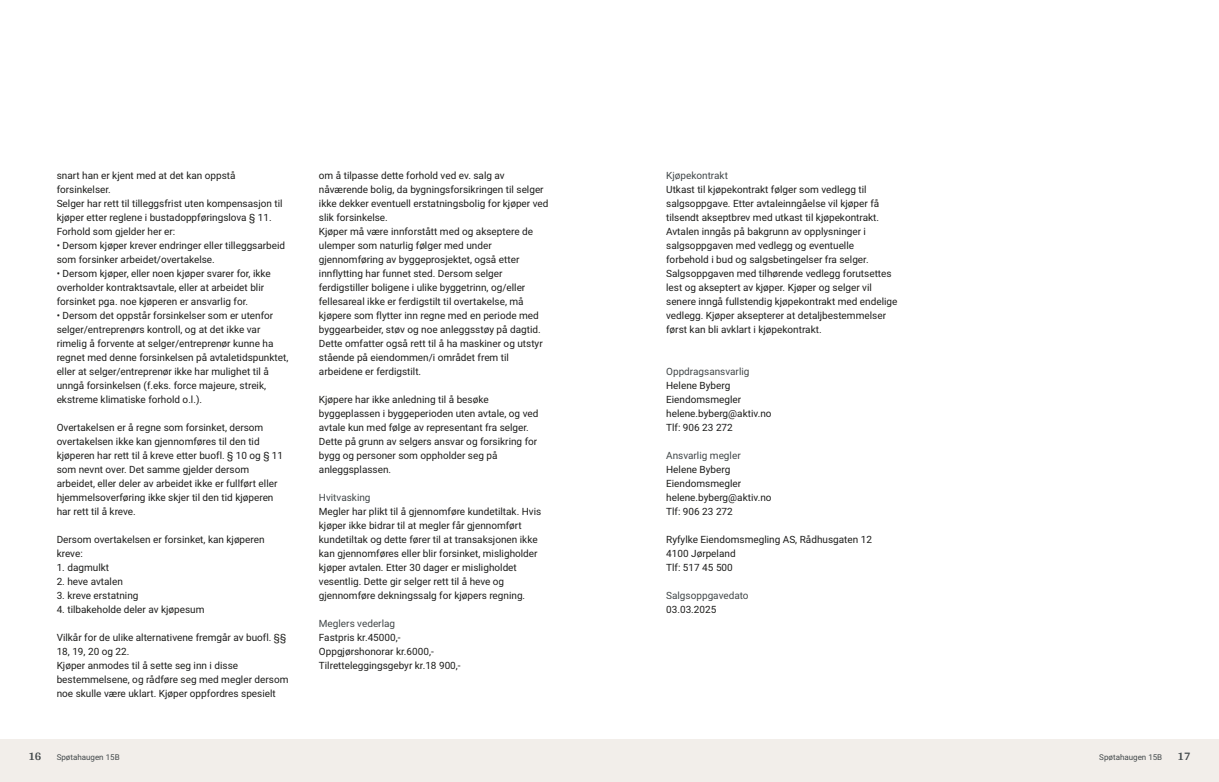
<style>
.page{position:relative;width:1219px;height:782px;background:#fff}
.page>*{position:absolute;margin:0;border:0;box-sizing:border-box;transform-origin:0 0}
.t1{font:700 12px "Arya";color:#414749}
.t2{font:10px/14px "Roboto Vitec";color:#1d1d1b}
.t3{font:10px "Roboto Vitec";color:#414749}
.t4{font:8px "Roboto Vitec";color:#414749}
</style>
<div class="page">
<div style="left:0;top:739px;width:612px;height:42px;background:#f2eeea"></div>
<div style="left:607px;top:739px;width:612px;height:42px;background:#f2eeea"></div>
<p class="t2" style="left:57px;top:168px;width:227px">snart han er kjent med at det kan oppstå forsinkelser.<br>Selger har rett til tilleggsfrist uten kompensasjon til kjøper etter reglene i bustadoppføringslova § 11.<br>Forhold som gjelder her er:</p>
<p class="t2" style="left:57px;top:238px;width:230px">• Dersom kjøper krever endringer eller tilleggsarbeid som forsinker arbeidet/ overtakelse.</p>
<p class="t2" style="left:57px;top:266px;width:216px">• Dersom kjøper, eller noen kjøper svarer for, ikke overholder kontraktsavtale, eller at arbeidet blir forsinket pga. noe kjøperen er ansvarlig for.</p>
<p class="t2" style="left:57px;top:308px;width:233px">• Dersom det oppstår forsinkelser som er utenfor selger/ entreprenørs kontroll, og at det ikke var rimelig å forvente at selger/ entreprenør kunne ha regnet med denne forsinkelsen på avtaletidspunktet, eller at selger/ entreprenør ikke har mulighet til å unngå forsinkelsen (f.eks. force majeure, streik, ekstreme klimatiske forhold o.l.).</p>
<p class="t2" style="left:57px;top:420px;width:228px">Overtakelsen er å regne som forsinket, dersom overtakelsen ikke kan gjennomføres til den tid kjøperen har rett til å kreve etter buofl. § 10 og § 11 som nevnt over. Det samme gjelder dersom arbeidet, eller deler av arbeidet ikke er fullført eller hjemmelsoverføring ikke skjer til den tid kjøperen har rett til å kreve.</p>
<p class="t2" style="left:57px;top:532px;width:209px">Dersom overtakelsen er forsinket, kan kjøperen kreve:</p>
<p class="t2" style="left:57px;top:560px;width:54px">1. dagmulkt</p>
<p class="t2" style="left:57px;top:574px;width:68px">2. heve avtalen</p>
<p class="t2" style="left:57px;top:588px;width:83px">3. kreve erstatning</p>
<p class="t2" style="left:57px;top:602px;width:149px">4. tilbakeholde deler av kjøpesum</p>
<p class="t2" style="left:57px;top:630px;width:233px">Vilkår for de ulike alternativene fremgår av buofl. §§ 18, 19, 20 og 22.<br>Kjøper anmodes til å sette seg inn i disse bestemmelsene, og rådføre seg med megler dersom noe skulle være uklart. Kjøper oppfordres spesielt</p>
<p class="t1" style="left:28px;top:749px;width:15px">16</p>
<p class="t4" style="left:57px;top:751px;width:64px">Spøtahaugen 15B</p>
<p class="t2" style="left:319px;top:168px;width:231px">om å tilpasse dette forhold ved ev. salg av nåværende bolig, da bygningsforsikringen til selger ikke dekker eventuell erstatningsbolig for kjøper ved slik forsinkelse.<br>Kjøper må være innforstått med og akseptere de ulemper som naturlig følger med under gjennomføring av byggeprosjektet, også etter innflytting har funnet sted. Dersom selger ferdigstiller boligene i ulike byggetrinn, og/ eller fellesareal ikke er ferdigstilt til overtakelse, må kjøpere som flytter inn regne med en periode med byggearbeider, støv og noe anleggsstøy på dagtid.<br>Dette omfatter også rett til å ha maskiner og utstyr stående på eiendommen/ i området frem til arbeidene er ferdigstilt.</p>
<p class="t2" style="left:319px;top:392px;width:221px">Kjøpere har ikke anledning til å besøke byggeplassen i byggeperioden uten avtale, og ved avtale kun med følge av representant fra selger.<br>Dette på grunn av selgers ansvar og forsikring for bygg og personer som oppholder seg på anleggsplassen.</p>
<p class="t3" style="left:319px;top:490px;width:53px">Hvitvasking</p>
<p class="t2" style="left:319px;top:504px;width:224px">Megler har plikt til å gjennomføre kundetiltak. Hvis kjøper ikke bidrar til at megler får gjennomført kundetiltak og dette fører til at transaksjonen ikke kan gjennomføres eller blir forsinket, misligholder kjøper avtalen. Etter 30 dager er misligholdet vesentlig. Dette gir selger rett til å heve og gjennomføre dekningssalg for kjøpers regning.</p>
<p class="t3" style="left:319px;top:616px;width:78px">Meglers vederlag</p>
<p class="t2" style="left:319px;top:630px;width:143px">Fastpris kr.45000,‑<br>Oppgjørshonorar kr.6000,‑<br>Tilretteleggingsgebyr kr.18 900,‑</p>
<p class="t3" style="left:666px;top:168px;width:63px">Kjøpekontrakt</p>
<p class="t2" style="left:666px;top:182px;width:233px">Utkast til kjøpekontrakt følger som vedlegg til salgsoppgave. Etter avtaleinngåelse vil kjøper få tilsendt akseptbrev med utkast til kjøpekontrakt.<br>Avtalen inngås på bakgrunn av opplysninger i salgsoppgaven med vedlegg og eventuelle forbehold i bud og salgsbetingelser fra selger.<br>Salgsoppgaven med tilhørende vedlegg forutsettes lest og akseptert av kjøper. Kjøper og selger vil senere inngå fullstendig kjøpekontrakt med endelige vedlegg. Kjøper aksepterer at detaljbestemmelser først kan bli avklart i kjøpekontrakt.</p>
<p class="t3" style="left:666px;top:364px;width:85px">Oppdragsansvarlig</p>
<p class="t2" style="left:666px;top:378px;width:107px">Helene Byberg<br>Eiendomsmegler helene.byberg@aktiv.no<br>Tlf: 906 23 272</p>
<p class="t3" style="left:666px;top:448px;width:76px">Ansvarlig megler</p>
<p class="t2" style="left:666px;top:462px;width:107px">Helene Byberg<br>Eiendomsmegler helene.byberg@aktiv.no<br>Tlf: 906 23 272</p>
<p class="t2" style="left:666px;top:532px;width:207px">Ryfylke Eiendomsmegling AS, Rådhusgaten 12<br>4100 Jørpeland<br>Tlf: 517 45 500</p>
<p class="t3" style="left:666px;top:588px;width:84px">Salgsoppgavedato</p>
<p class="t2" style="left:666px;top:602px;width:52px">03.03.2025</p>
<p class="t4" style="left:1099px;top:751px;width:64px">Spøtahaugen 15B</p>
<p class="t1" style="left:1177px;top:749px;width:15px">17</p>
</div>
